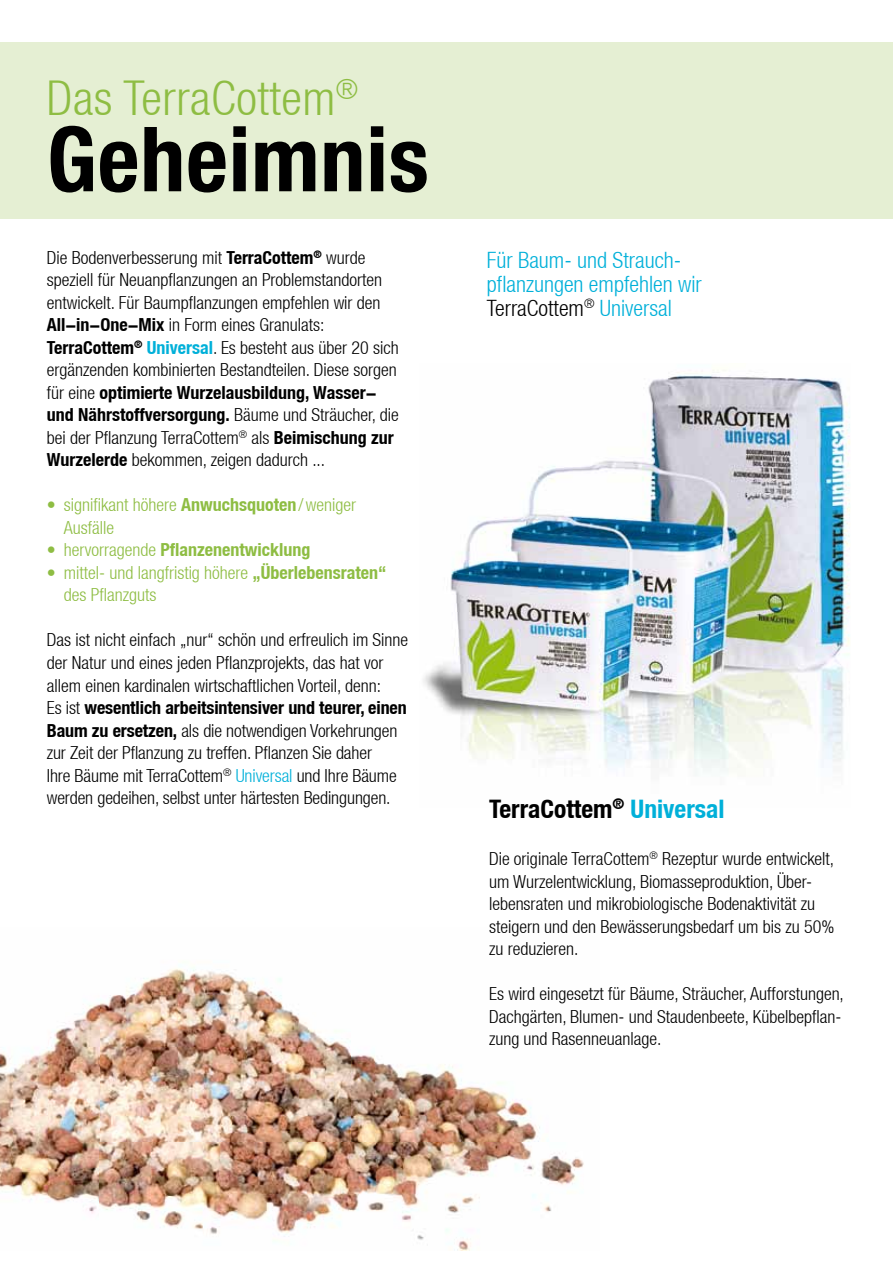
<style>
.page{position:relative;width:893px;height:1263px;background:#fff}
.page>*{position:absolute;margin:0;border:0;box-sizing:border-box;transform-origin:0 0}
.t1{font:700 condensed 90px "Helvetica Neue LT";letter-spacing:.01em;color:#000}
.t2{font:300 condensed 48px "Helvetica Neue LT";letter-spacing:.01em;color:#8ebd43}
.t3{font:700 condensed 25.5px "Helvetica Neue LT";color:#000}
.t4{font:300 condensed 22.5px/24px "Helvetica Neue LT";color:#00b0d9}
.t5{font:300 condensed 18px/22.5px "Helvetica Neue LT";color:#000}
.t6{font:300 condensed 18px/22.5px "Helvetica Neue LT";color:#8ebd43}
.t7{font:700 condensed 18px "Helvetica Neue LT";color:#8ebd43}
.s1{font-weight:700}
.s2{font-weight:700;color:#00b0d9}
.s3{font-weight:300}
.s4{color:#00b0d9}
.s5{color:#000}
</style>
<div class="page">
<div style="left:0;top:43px;width:893px;height:176px;background:#e5efd3"></div>
<img style="left:423px;top:370px;width:427px;height:406px">
<img style="left:0;top:968px;width:584px;height:282px">
<h2 class="t2" style="left:47px;top:70px;width:313px">Das TerraCottem<sup>®</sup></h2>
<h1 class="t1" style="left:47px;top:105px;width:383px">Geheimnis</h1>
<p class="t5" style="left:47px;top:246px;width:354px">Die Bodenverbesserung mit <span class="s1">TerraCottem</span><sup>®</sup> wurde speziell für Neuanpflanzungen an Problemstandorten entwickelt. Für Baumpflanzungen empfehlen wir den <span class="s1">All-in-One-Mix</span> in Form eines Granulats:<br><span class="s1">TerraCottem</span><sup>®</sup> <span class="s2">Universal</span>. Es besteht aus über 20 sich ergänzenden kombinierten Bestandteilen. Diese sorgen für eine <span class="s1">optimierte Wurzelausbildung, Wasser&shy;und Nährstoffversorgung.</span> Bäume und Sträucher, die bei der Pflanzung TerraCottem<sup>®</sup> als <span class="s1">Beimischung zur Wurzelerde</span> bekommen, zeigen dadurch ...</p>
<p class="t6" style="left:64px;top:494px;width:294px;text-indent:-17px">• signifikant höhere <span class="s1">Anwuchsquoten</span> / weniger<br>Ausfälle</p>
<p class="t7" style="left:47px;top:539px;width:265px"><span class="s3">• hervorragende</span> Pflanzenentwicklung</p>
<p class="t6" style="left:64px;top:561px;width:324px;text-indent:-17px">• mittel- und langfristig höhere <span class="s1">„Überlebensraten“ </span>des Pflanzguts</p>
<p class="t5" style="left:47px;top:629px;width:363px">Das ist nicht einfach „nur“ schön und erfreulich im Sinne der Natur und eines jeden Pflanzprojekts, das hat vor allem einen kardinalen wirtschaftlichen Vorteil, denn:<br>Es ist <span class="s1">wesentlich arbeitsintensiver und teurer, einen Baum zu ersetzen,</span> als die notwendigen Vorkehrungen zur Zeit der Pflanzung zu treffen. Pflanzen Sie daher<br>Ihre Bäume mit TerraCottem<sup>®</sup> <span class="s4">Universal</span> und Ihre Bäume werden gedeihen, selbst unter härtesten Bedingungen.</p>
<p class="t4" style="left:487px;top:247px;width:216px">Für Baum- und Strauch&shy;pflanzungen empfehlen wir<br><span class="s5">TerraCottem</span><sup>®</sup> Universal</p>
<h3 class="t3" style="left:489px;top:793px;width:237px">TerraCottem<sup>®</sup> <span class="s4">Universal</span></h3>
<p class="t5" style="left:489px;top:847px;width:347px">Die originale TerraCottem<sup>®</sup> Rezeptur wurde entwickelt, um Wurzelentwicklung, Biomasseproduktion, Über&shy;lebensraten und mikrobiologische Bodenaktivität zu steigern und den Bewässerungsbedarf um bis zu 50% zu reduzieren.</p>
<p class="t5" style="left:489px;top:982px;width:356px">Es wird eingesetzt für Bäume, Sträucher, Aufforstungen,<br>Dachgärten, Blumen- und Staudenbeete, Kübelbepflan&shy;zung und Rasenneuanlage.</p>
</div>
